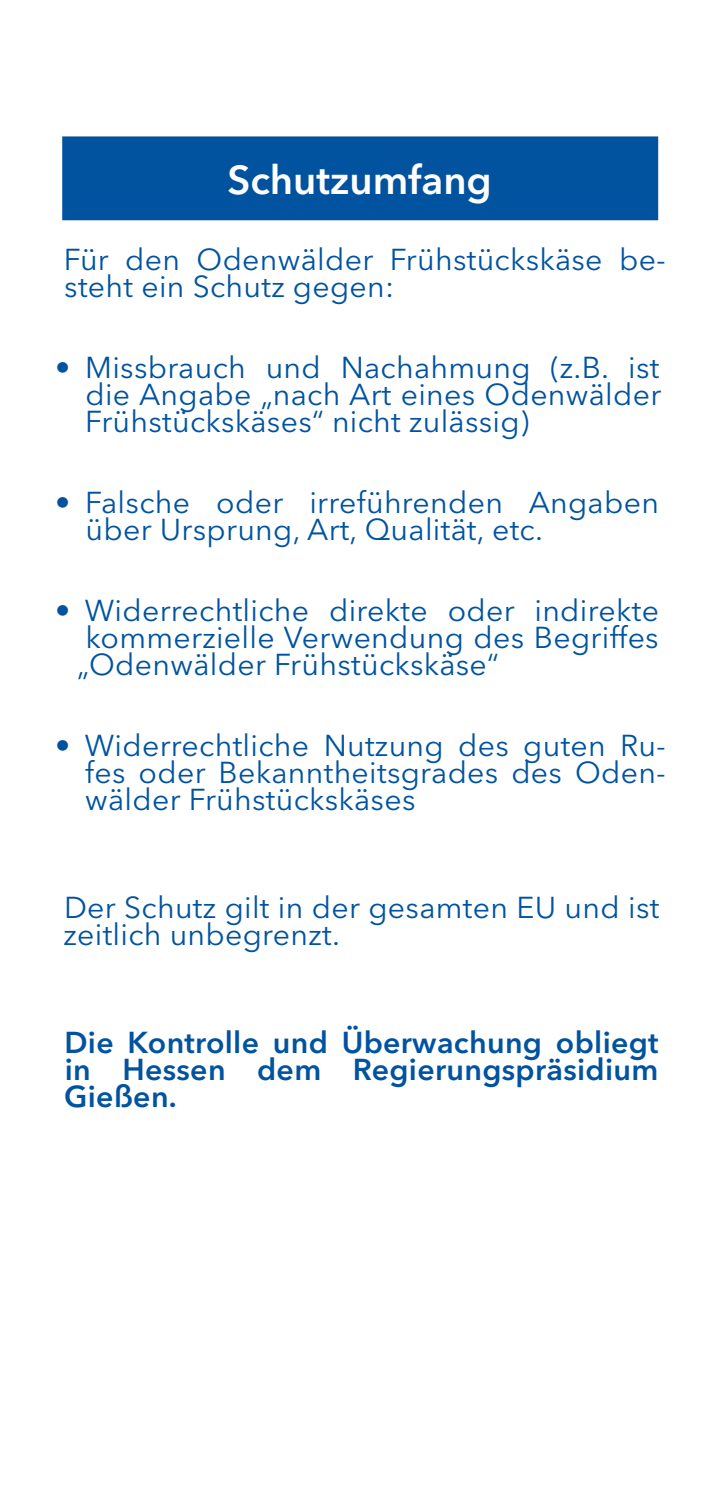
<style>
.page{position:relative;width:702px;height:1489px;background:#fff}
.page>*{position:absolute;margin:0;border:0;box-sizing:border-box;transform-origin:0 0}
.t1{font:600 40px "Avenir Next LT Pro";color:#fff}
.t2{font:30px/27px "Avenir Next LT Pro";letter-spacing:.01em;color:#0153a0}
.t3{font:600 30px/27px "Avenir Next LT Pro";letter-spacing:.01em;color:#0153a0;text-align:justify}
</style>
<div class="page">
<div style="left:63px;top:138px;width:594px;height:81px;background:#0153a0"></div>
<div style="left:62px;top:136px;width:596px;height:84px;border:2px solid #0153a0"></div>
<h1 class="t1" style="left:227px;top:155px;width:266px">Schutzumfang</h1>
<p class="t2" style="left:64px;top:246px;width:603px">Für den Odenwälder Frühstückskäse be&shy;steht ein Schutz gegen:</p>
<p class="t2" style="left:85px;top:354px;width:577px;text-align:justify;text-indent:-30px">• Missbrauch und Nachahmung (z.B. ist die Angabe „nach Art eines Odenwälder Frühstückskäses“ nicht zulässig)</p>
<p class="t2" style="left:85px;top:489px;width:575px;text-indent:-30px">• Falsche oder irreführenden Angaben über Ursprung, Art, Qualität, etc.</p>
<p class="t2" style="left:77px;top:597px;width:583px;text-align:justify;text-indent:-22px">• Widerrechtliche direkte oder indirekte kommerzielle Verwendung des Begriffes „Odenwälder Frühstückskäse“</p>
<p class="t2" style="left:85px;top:732px;width:582px;text-align:justify;text-indent:-30px">• Widerrechtliche Nutzung des guten Ru&shy;fes oder Bekanntheitsgrades des Oden&shy;wälder Frühstückskäses</p>
<p class="t2" style="left:63px;top:894px;width:597px">Der Schutz gilt in der gesamten EU und ist zeitlich unbegrenzt.</p>
<p class="t3" style="left:64px;top:1029px;width:596px">Die Kontrolle und Überwachung obliegt in Hessen dem Regierungspräsidium Gießen.</p>
</div>
